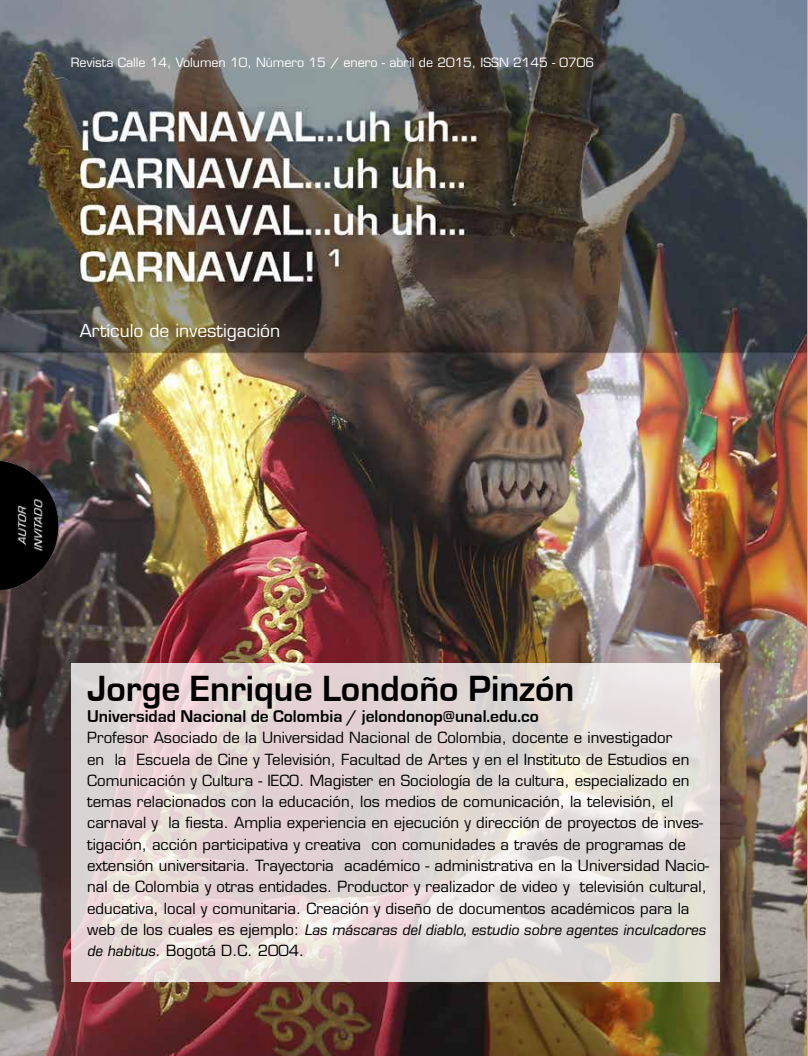
<style>
.page{position:relative;width:808px;height:1056px;background:#fff}
.page>*{position:absolute;margin:0;border:0;box-sizing:border-box;transform-origin:0 0}
.t1{font:700 37.5px "Eurostile";color:#000}
.t2{font:700 17.5px "Eurostile";color:#000}
.t3{font:17.5px "Eurostile";color:#fff}
.t4{font:15px/21.2px "Eurostile";color:#000}
.t5{font:italic 15px "Eurostile BQ";color:#000}
.t6{font:12.5px "Eurostile";color:#fff}
.s1{font-family:"Eurostile";font-style:normal}
.s2{font-family:"Eurostile BQ";font-style:italic}
</style>
<div class="page">
<img style="left:0;top:0;width:807px;height:1056px">
<img style="left:0;top:423px;width:183px;height:211px">
<svg style="left:71px;top:663px;width:648px;height:318px;background:#e3d9d7"></svg>
<hr style="left:807px;top:0;width:1px;height:1056px;background:#dfb625">
<p class="t6" style="left:71px;top:55px;width:525px">Revista Calle 14, Volumen 10, Número 15 / enero - abril de 2015, ISSN 2145 - 0706</p>
<p class="t3" style="left:80px;top:320px;width:202px">Artículo de investigación</p>
<h1 class="t1" style="left:87px;top:668px;width:489px">Jorge Enrique Londoño Pinzón</h1>
<p class="t2" style="left:87px;top:707px;width:453px">Universidad Nacional de Colombia / jelondonop@unal.edu.co</p>
<p class="t4" style="left:87px;top:727px;width:623px">Profesor Asociado de la Universidad Nacional de Colombia, docente e investigador<br>en la Escuela de Cine y Televisión, Facultad de Artes y en el Instituto de Estudios en Comunicación y Cultura - IECO. Magister en Sociología de la cultura, especializado en temas relacionados con la educación, los medios de comunicación, la televisión, el carnaval y la fiesta. Amplia experiencia en ejecución y dirección de proyectos de inves&shy;tigación, acción participativa y creativa con comunidades a través de programas de extensión universitaria. Trayectoria académico - administrativa en la Universidad Nacio&shy;nal de Colombia y otras entidades. Productor y realizador de video y televisión cultural, educativa, local y comunitaria. Creación y diseño de documentos académicos para la</p>
<p class="t5" style="left:87px;top:921px;width:620px"><span class="s1">web de los cuales es ejemplo:</span> Las máscaras del diablo, estudio sobre agentes inculcadores</p>
<p class="t4" style="left:87px;top:940px;width:219px"><span class="s2">de habitus</span>. Bogotá D.C. 2004.</p>
</div>
